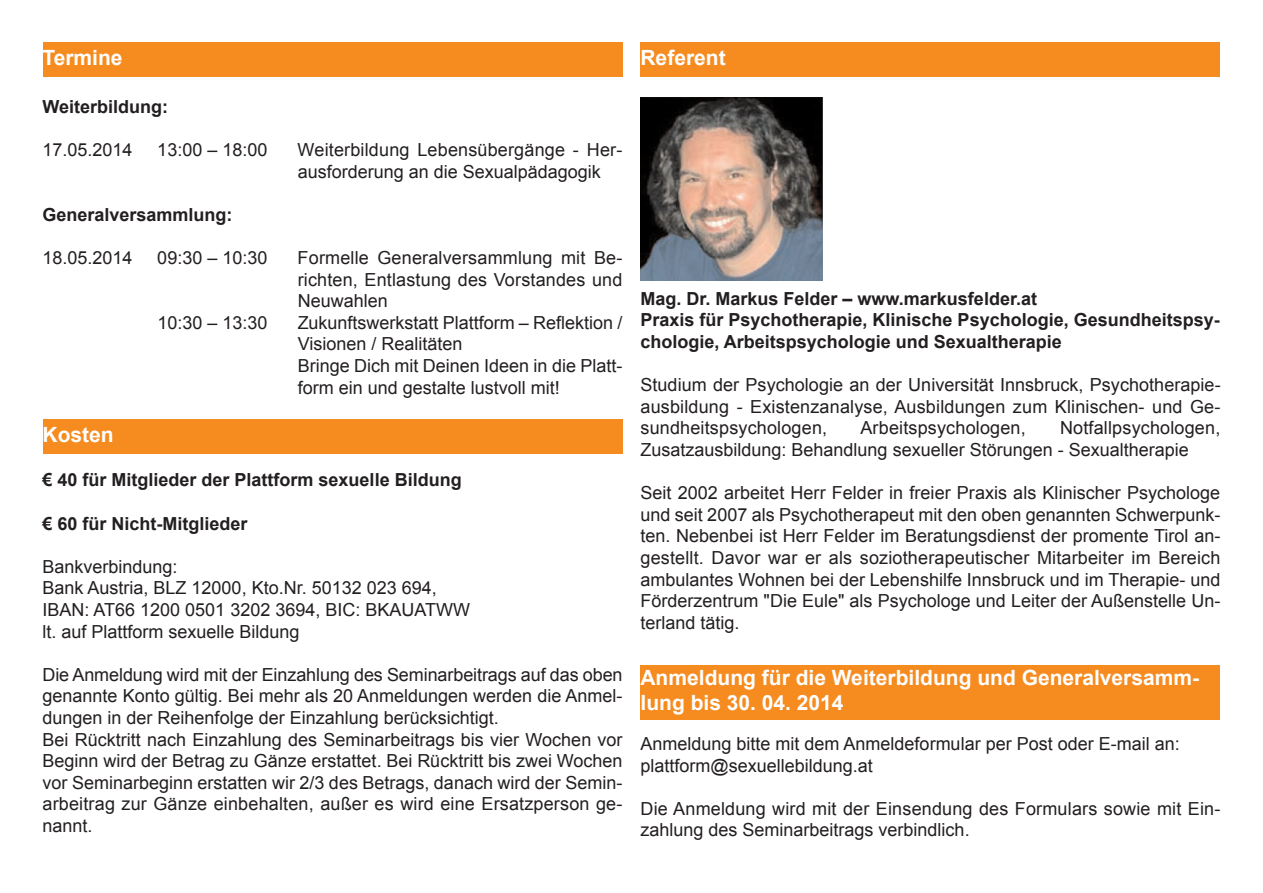
<style>
.page{position:relative;width:1263px;height:893px;background:#fff}
.page>*{position:absolute;margin:0;border:0;box-sizing:border-box;transform-origin:0 0}
.t1{font:700 21px/25.2px "Arial";color:#fff}
.t2{font:18px/21.6px "Arial";color:#231f20}
.t3{font:700 18px/21.6px "Arial";color:#231f20}
</style>
<div class="page">
<div style="left:43px;top:419px;width:579px;height:34px;background:#f68b1f"></div>
<div style="left:640px;top:665px;width:580px;height:54px;background:#f68b1f"></div>
<div style="left:640px;top:43px;width:580px;height:34px;background:#f68b1f"></div>
<img style="left:640px;top:97px;width:183px;height:184px">
<div style="left:43px;top:43px;width:579px;height:34px;background:#f68b1f"></div>
<p class="t1" style="left:640px;top:45px;width:87px">Referent</p>
<p class="t1" style="left:43px;top:45px;width:82px">Termine</p>
<p class="t3" style="left:43px;top:96px;width:127px">Weiterbildung:</p>
<p class="t2" style="left:43px;top:139px;width:92px">17.05.2014</p>
<p class="t2" style="left:157px;top:139px;width:112px">13:00 – 18:00</p>
<p class="t2" style="left:298px;top:139px;width:326px">Weiterbildung Lebensübergänge - Her&shy;ausforderung an die Sexualpädagogik</p>
<p class="t3" style="left:43px;top:204px;width:192px">Generalversammlung:</p>
<p class="t2" style="left:43px;top:247px;width:92px">18.05.2014</p>
<p class="t2" style="left:157px;top:247px;width:112px">09:30 – 10:30</p>
<p class="t2" style="left:298px;top:247px;width:326px;text-align:justify">Formelle Generalversammlung mit Be&shy;richten, Entlastung des Vorstandes und Neuwahlen</p>
<p class="t2" style="left:157px;top:312px;width:112px">10:30 – 13:30</p>
<p class="t2" style="left:298px;top:312px;width:326px">Zukunftswerkstatt Plattform – Reflektion / Visionen / Realitäten<br>Bringe Dich mit Deinen Ideen in die Platt&shy;form ein und gestalte lustvoll mit!</p>
<p class="t3" style="left:640px;top:288px;width:580px">Mag. Dr. Markus Felder – www.markusfelder.at<br>Praxis für Psychotherapie, Klinische Psychologie, Gesundheitspsy&shy;chologie, Arbeitspsychologie und Sexualtherapie</p>
<p class="t2" style="left:640px;top:374px;width:582px;text-align:justify">Studium der Psychologie an der Universität Innsbruck, Psychotherapie&shy;ausbildung - Existenzanalyse, Ausbildungen zum Klinischen- und Ge&shy;sundheitspsychologen,</p>
<p class="t2" style="left:640px;top:417px;width:581px;text-indent:419px">Notfallpsychologen,<br>Zusatzausbildung: Behandlung sexueller Störungen - Sexualtherapie</p>
<p class="t2" style="left:640px;top:482px;width:581px;text-align:justify">Seit 2002 arbeitet Herr Felder in freier Praxis als Klinischer Psychologe und seit 2007 als Psychotherapeut mit den oben genannten Schwerpunk&shy;ten. Nebenbei ist Herr Felder im Beratungsdienst der promente Tirol an&shy;gestellt. Davor war er als soziotherapeutischer Mitarbeiter im Bereich ambulantes Wohnen bei der Lebenshilfe Innsbruck und im Therapie- und Förderzentrum "Die Eule" als Psychologe und Leiter der Außenstelle Un&shy;terland tätig.</p>
<p class="t2" style="left:860px;top:417px;width:167px">Arbeitspsychologen,</p>
<p class="t1" style="left:43px;top:422px;width:73px">Kosten</p>
<p class="t3" style="left:43px;top:469px;width:421px">€ 40 für Mitglieder der Plattform sexuelle Bildung</p>
<p class="t3" style="left:43px;top:513px;width:207px">€ 60 für Nicht-Mitglieder</p>
<p class="t2" style="left:43px;top:556px;width:429px">Bankverbindung:<br>Bank Austria, BLZ 12000, Kto.Nr. 50132 023 694, IBAN: AT66 1200 0501 3202 3694, BIC: BKAUATWW lt. auf Plattform sexuelle Bildung</p>
<p class="t2" style="left:43px;top:664px;width:582px">Die Anmeldung wird mit der Einzahlung des Seminarbeitrags auf das oben genannte Konto gültig. Bei mehr als 20 Anmeldungen werden die Anmel&shy;dungen in der Reihenfolge der Einzahlung berücksichtigt.<br>Bei Rücktritt nach Einzahlung des Seminarbeitrags bis vier Wochen vor Beginn wird der Betrag zu Gänze erstattet. Bei Rücktritt bis zwei Wochen vor Seminarbeginn erstatten wir 2/3 des Betrags, danach wird der Semin&shy;arbeitrag zur Gänze einbehalten, außer es wird eine Ersatzperson ge&shy;nannt.</p>
<p class="t1" style="left:640px;top:665px;width:559px">Anmeldung für die Weiterbildung und Generalversamm&shy;lung bis 30. 04. 2014</p>
<p class="t2" style="left:640px;top:733px;width:541px">Anmeldung bitte mit dem Anmeldeformular per Post oder E-mail an: plattform@sexuellebildung.at</p>
<p class="t2" style="left:640px;top:798px;width:581px">Die Anmeldung wird mit der Einsendung des Formulars sowie mit Ein&shy;zahlung des Seminarbeitrags verbindlich.</p>
</div>
